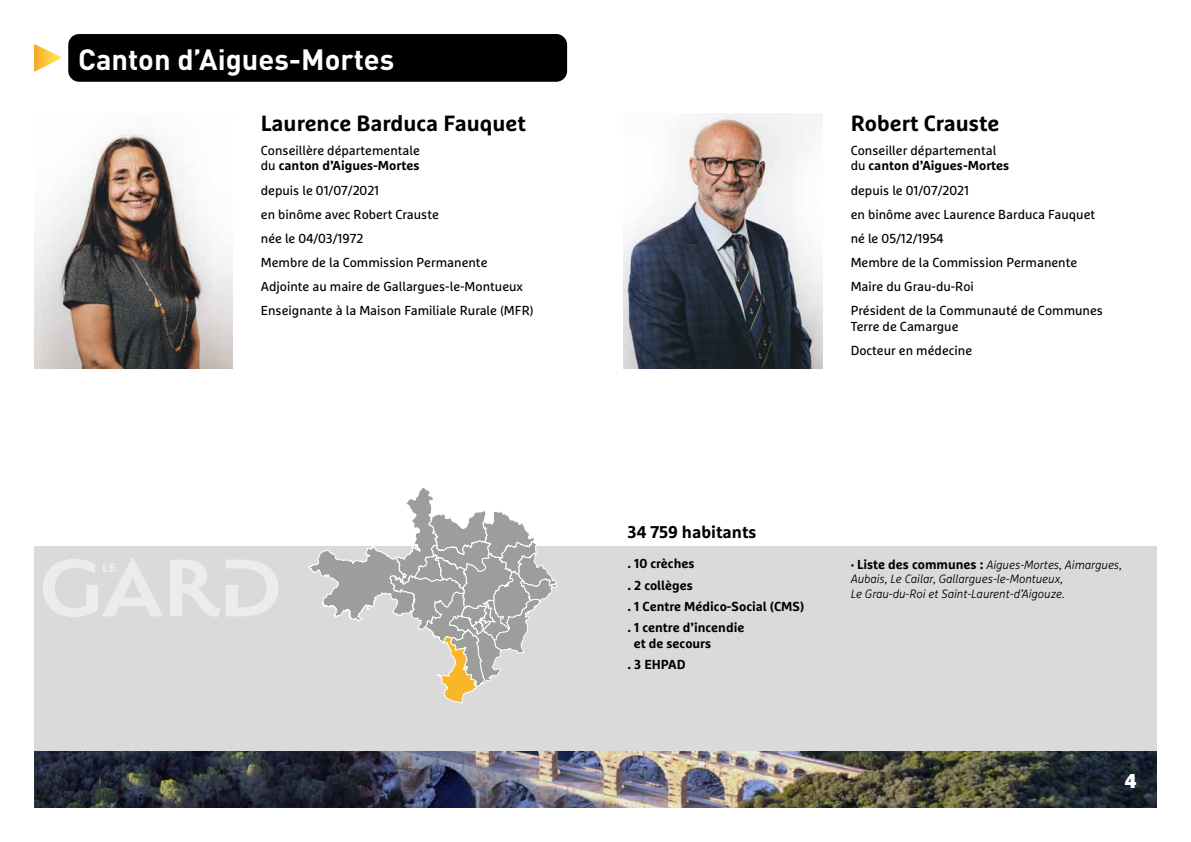
<style>
.page{position:relative;width:1191px;height:842px;background:#fff}
.page>*{position:absolute;margin:0;border:0;box-sizing:border-box;transform-origin:0 0}
.t1{font:700 29px "DIN Pro";color:#fff}
.t2{font:700 22px "Marselis Pro";color:#000}
.t3{font:900 20px "Marselis Pro";color:#fff}
.t4{font:700 17px "Marselis Pro";color:#000}
.t5{font:13px/24.1px "Marselis Pro";color:#000}
.t6{font:700 13px/21.3px "Marselis Pro";color:#000}
.t7{font:italic 300 12px/14.4px "Marselis Pro";color:#000}
.s1{font-weight:700}
.s2{font-weight:700;font-style:normal;font-size:13px}
</style>
<div class="page">
<img style="left:34px;top:133px;width:198px;height:236px">
<img style="left:624px;top:113px;width:198px;height:256px">
<svg style="left:34px;top:44px;width:28px;height:28px"></svg>
<div style="left:68px;top:34px;width:499px;height:48px;background:#000;border-radius:11px"></div>
<div style="left:34px;top:546px;width:1123px;height:207px;background:#dadada"></div>
<svg style="left:43px;top:558px;width:120px;height:59px"></svg>
<svg style="left:170px;top:560px;width:50px;height:57px"></svg>
<svg style="left:226px;top:560px;width:52px;height:56px"></svg>
<svg style="left:308px;top:488px;width:249px;height:215px"></svg>
<img style="left:34px;top:751px;width:1123px;height:57px">
<h1 class="t1" style="left:78px;top:35px;width:318px">Canton d’Aigues-Mortes</h1>
<h2 class="t2" style="left:261px;top:109px;width:266px">Laurence Barduca Fauquet</h2>
<p class="t5" style="left:261px;top:142px;width:161px;line-height:15.6px">Conseillère départementale du <span class="s1">canton d’Aigues-Mortes</span></p>
<p class="t5" style="left:261px;top:178px;width:274px">depuis le 01/07/2021<br>en binôme avec Robert Crauste<br>née le 04/03/1972<br>Membre de la Commission Permanente<br>Adjointe au maire de Gallargues-le-Montueux<br>Enseignante à la Maison Familiale Rurale (MFR)</p>
<h2 class="t2" style="left:850px;top:109px;width:150px">Robert Crauste</h2>
<p class="t5" style="left:850px;top:142px;width:160px;line-height:15.6px">Conseiller départemental du <span class="s1">canton d’Aigues-Mortes</span></p>
<p class="t5" style="left:850px;top:178px;width:254px">depuis le 01/07/2021<br>en binôme avec Laurence Barduca Fauquet né le 05/12/1954<br>Membre de la Commission Permanente<br>Maire du Grau-du-Roi<br>Président de la Communauté de Communes</p>
<p class="t5" style="left:850px;top:314px;width:123px">Terre de Camargue<br>Docteur en médecine</p>
<h3 class="t4" style="left:627px;top:522px;width:130px">34 759 habitants</h3>
<p class="t6" style="left:627px;top:553px;width:178px">. 10 crèches<br>. 2 collèges<br>. 1 Centre Médico-Social (CMS) . 1 centre d’incendie</p>
<p class="t6" style="left:627px;top:632px;width:85px;text-indent:6px">et de secours . 3 EHPAD</p>
<p class="t7" style="left:850px;top:557px;width:273px"><span class="s2">· Liste des communes :</span> Aigues-Mortes, Aimargues,<br>Aubais, Le Cailar, Gallargues-le-Montueux,<br>Le Grau-du-Roi et Saint-Laurent-d’Aigouze.</p>
<h3 class="t3" style="left:1124px;top:768px;width:13px">4</h3>
</div>
